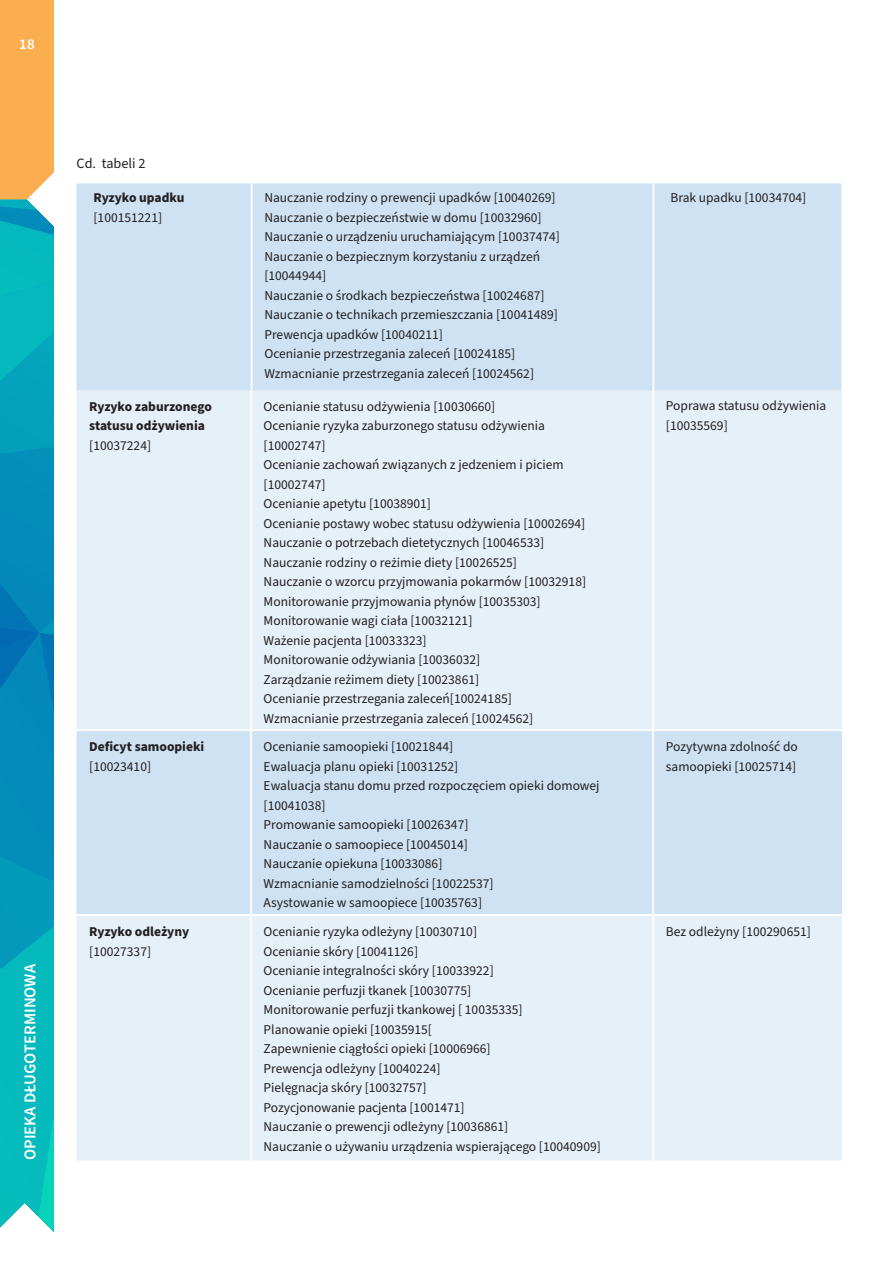
<style>
.page{position:relative;width:893px;height:1263px;background:#fff}
.page>*{position:absolute;margin:0;border:0;box-sizing:border-box;transform-origin:0 0}
.t1{font:600 16.5px "Source Sans Pro";color:#fff}
.t2{font:600 15px "Source Sans Pro";color:#fff}
.t3{font:14.25px "Source Sans Pro";color:#231f20}
.t4{font:13.5px/19.5px "Source Sans Pro";color:#231f20}
.t5{font:700 13.5px/19.5px "Source Sans Pro";color:#231f20}
</style>
<div class="page">
<svg style="left:0;top:0;width:54px;height:1233px;background:#30a4ab"></svg>
<div style="left:77px;top:389px;width:765px;height:771px;background:#e6f0f9"></div>
<div style="left:77px;top:731px;width:765px;height:183px;background:#cee2f4"></div>
<hr style="left:250px;top:389px;width:2px;height:340px;background:#fff">
<hr style="left:652px;top:389px;width:2px;height:340px;background:#fff">
<hr style="left:77px;top:729px;width:174px;height:2px;background:#fff">
<hr style="left:251px;top:729px;width:402px;height:2px;background:#fff">
<hr style="left:250px;top:731px;width:2px;height:183px;background:#fff">
<hr style="left:653px;top:729px;width:189px;height:2px;background:#fff">
<hr style="left:652px;top:731px;width:2px;height:183px;background:#fff">
<hr style="left:77px;top:914px;width:174px;height:2px;background:#fff">
<hr style="left:251px;top:914px;width:402px;height:2px;background:#fff">
<hr style="left:250px;top:916px;width:2px;height:244px;background:#fff">
<hr style="left:653px;top:914px;width:189px;height:2px;background:#fff">
<hr style="left:652px;top:916px;width:2px;height:244px;background:#fff">
<div style="left:77px;top:183px;width:764px;height:207px;background:#cee2f4"></div>
<hr style="left:251px;top:183px;width:2px;height:207px;background:#fff">
<hr style="left:652px;top:183px;width:2px;height:207px;background:#fff">
<p class="t2" style="left:19px;top:34px;width:17px">18</p>
<p class="t3" style="left:77px;top:153px;width:71px">Cd. tabeli 2</p>
<p class="t5" style="left:94px;top:188px;width:92px">Ryzyko upadku</p>
<p class="t4" style="left:94px;top:208px;width:70px">[100151221]</p>
<p class="t5" style="left:89px;top:397px;width:124px">Ryzyko zaburzonego statusu odżywienia</p>
<p class="t4" style="left:89px;top:436px;width:63px">[10037224]</p>
<p class="t5" style="left:89px;top:737px;width:117px">Deficyt samoopieki</p>
<p class="t4" style="left:89px;top:757px;width:63px">[10023410]</p>
<p class="t1" style="left:19px;top:1160px;width:198px;rotate:-90deg">OPIEKA DŁUGOTERMINOWA</p>
<p class="t5" style="left:89px;top:922px;width:101px">Ryzyko odleżyny</p>
<p class="t4" style="left:89px;top:942px;width:63px">[10027337]</p>
<p class="t4" style="left:264px;top:188px;width:297px">Nauczanie rodziny o prewencji upadków [10040269] Nauczanie o bezpieczeństwie w domu [10032960] Nauczanie o urządzeniu uruchamiającym [10037474] Nauczanie o bezpiecznym korzystaniu z urządzeń [10044944]<br>Nauczanie o środkach bezpieczeństwa [10024687] Nauczanie o technikach przemieszczania [10041489] Prewencja upadków [10040211]<br>Ocenianie przestrzegania zaleceń [10024185] Wzmacnianie przestrzegania zaleceń [10024562]</p>
<p class="t4" style="left:670px;top:188px;width:137px">Brak upadku [10034704]</p>
<p class="t4" style="left:264px;top:397px;width:324px">Ocenianie statusu odżywienia [10030660]<br>Ocenianie ryzyka zaburzonego statusu odżywienia [10002747]<br>Ocenianie zachowań związanych z jedzeniem i piciem [10002747]<br>Ocenianie apetytu [10038901]<br>Ocenianie postawy wobec statusu odżywienia [10002694] Nauczanie o potrzebach dietetycznych [10046533] Nauczanie rodziny o reżimie diety [10026525]<br>Nauczanie o wzorcu przyjmowania pokarmów [10032918] Monitorowanie przyjmowania płynów [10035303] Monitorowanie wagi ciała [10032121]<br>Ważenie pacjenta [10033323]<br>Monitorowanie odżywiania [10036032]<br>Zarządzanie reżimem diety [10023861]<br>Ocenianie przestrzegania zaleceń[10024185] Wzmacnianie przestrzegania zaleceń [10024562]</p>
<p class="t4" style="left:666px;top:397px;width:162px">Poprawa statusu odżywienia [10035569]</p>
<p class="t4" style="left:264px;top:737px;width:338px">Ocenianie samoopieki [10021844]<br>Ewaluacja planu opieki [10031252]<br>Ewaluacja stanu domu przed rozpoczęciem opieki domowej [10041038]<br>Promowanie samoopieki [10026347]<br>Nauczanie o samoopiece [10045014]<br>Nauczanie opiekuna [10033086]<br>Wzmacnianie samodzielności [10022537]<br>Asystowanie w samoopiece [10035763]</p>
<p class="t4" style="left:666px;top:737px;width:133px">Pozytywna zdolność do samoopieki [10025714]</p>
<p class="t4" style="left:264px;top:922px;width:339px">Ocenianie ryzyka odleżyny [10030710]<br>Ocenianie skóry [10041126]<br>Ocenianie integralności skóry [10033922]<br>Ocenianie perfuzji tkanek [10030775]<br>Monitorowanie perfuzji tkankowej [ 10035335]<br>Planowanie opieki [10035915[<br>Zapewnienie ciągłości opieki [10006966]<br>Prewencja odleżyny [10040224]<br>Pielęgnacja skóry [10032757]<br>Pozycjonowanie pacjenta [1001471]<br>Nauczanie o prewencji odleżyny [10036861]<br>Nauczanie o używaniu urządzenia wspierającego [10040909]</p>
<p class="t4" style="left:666px;top:922px;width:147px">Bez odleżyny [100290651]</p>
</div>
